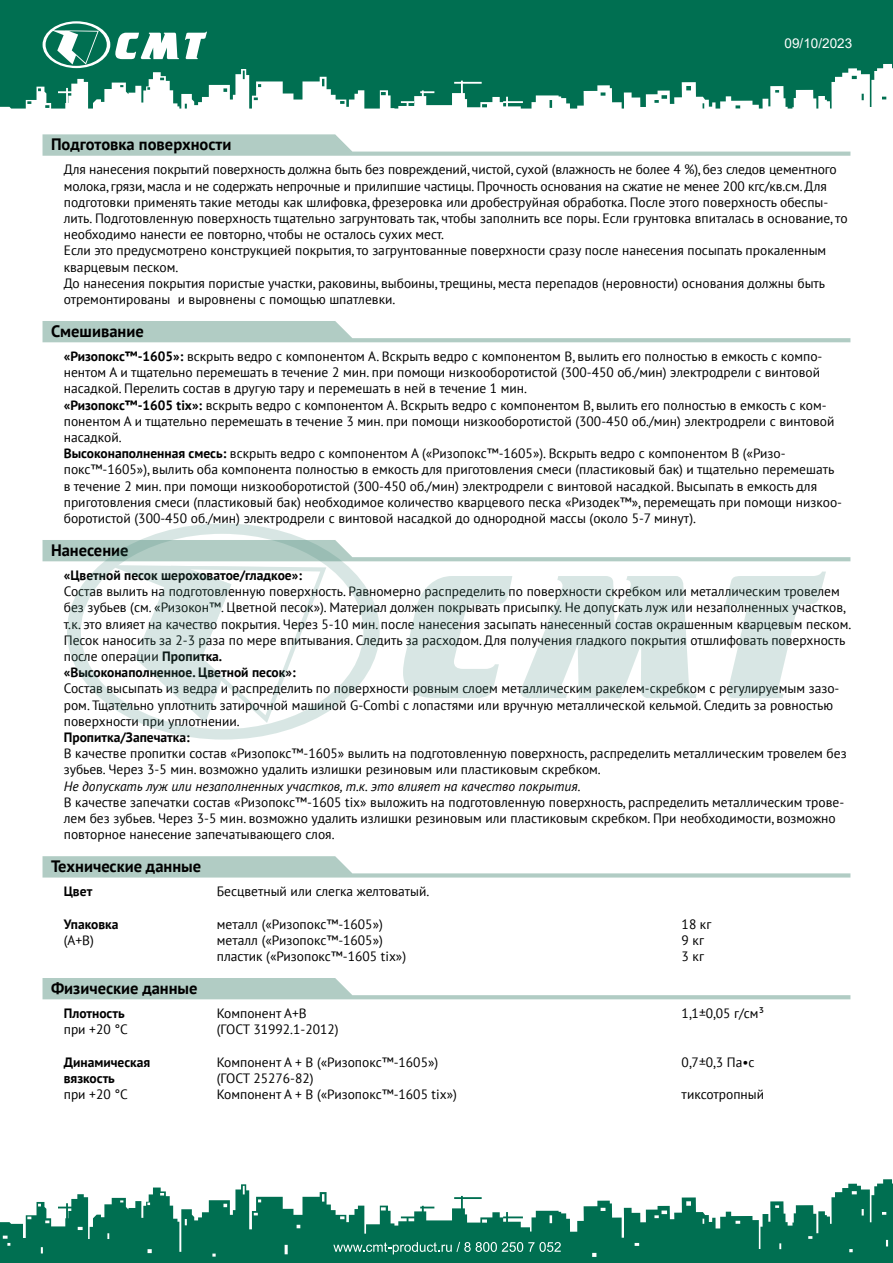
<style>
.page{position:relative;width:893px;height:1263px;background:#fff}
.page>*{position:absolute;margin:0;border:0;box-sizing:border-box;transform-origin:0 0}
.t1{font:700 16.5px "PT Sans";color:#000}
.t2{font:13.5px/16.2px "PT Sans";color:#000}
.t3{font:700 13.5px/16.2px "PT Sans";color:#000}
.t4{font:italic 13.5px "PT Sans";color:#000}
.t5{font:13.5px "Arial";color:#fff}
.s1{font-weight:700}
</style>
<div class="page">
<svg style="left:0;top:0;width:893px;height:109px;background:#25846a"></svg>
<svg style="left:0;top:1179px;width:893px;height:84px;fill:#006f51"></svg>
<svg style="left:185px;top:32px;width:22px;height:27px"></svg>
<svg style="left:43px;top:21px;width:136px;height:47px"></svg>
<svg style="left:333px;top:1242px;width:228px;height:12px;background:#398f78"></svg>
<svg style="left:43px;top:856px;width:807px;height:21px"></svg>
<svg style="left:43px;top:321px;width:807px;height:21px"></svg>
<svg style="left:43px;top:134px;width:807px;height:22px"></svg>
<svg style="left:43px;top:978px;width:807px;height:21px"></svg>
<svg style="left:141px;top:523px;width:165px;height:217px"></svg>
<svg style="left:43px;top:540px;width:807px;height:183px"></svg>
<p class="t1" style="left:51px;top:133px;width:182px">Подготовка поверхности</p>
<p class="t5" style="left:785px;top:34px;width:69px">09/10/2023</p>
<p class="t2" style="left:64px;top:161px;width:785px">Для нанесения покрытий поверхность должна быть без повреждений, чистой, сухой (влажность не более 4 %), без следов цементного молока, грязи, масла и не содержать непрочные и прилипшие частицы. Прочность основания на сжатие не менее 200 кгс/кв.см. Для подготовки применять такие методы как шлифовка, фрезеровка или дробеструйная обработка. После этого поверхность обеспы&shy;лить. Подготовленную поверхность тщательно загрунтовать так, чтобы заполнить все поры. Если грунтовка впиталась в основание, то необходимо нанести ее повторно, чтобы не осталось сухих мест.<br>Если это предусмотрено конструкцией покрытия, то загрунтованные поверхности сразу после нанесения посыпать прокаленным кварцевым песком.<br>До нанесения покрытия пористые участки, раковины, выбоины, трещины, места перепадов (неровности) основания должны быть отремонтированы и выровнены с помощью шпатлевки.</p>
<p class="t1" style="left:51px;top:320px;width:94px">Смешивание</p>
<p class="t2" style="left:64px;top:348px;width:780px"><span class="s1">«Ризопокс™-1605»:</span> вскрыть ведро с компонентом А. Вскрыть ведро с компонентом В, вылить его полностью в емкость с компо&shy;нентом А и тщательно перемешать в течение 2 мин. при помощи низкооборотистой (300-450 об./мин) электродрели с винтовой насадкой. Перелить состав в другую тару и перемешать в ней в течение 1 мин.<br><span class="s1">«Ризопокс™-1605 tix»:</span> вскрыть ведро с компонентом А. Вскрыть ведро с компонентом В, вылить его полностью в емкость с ком&shy;понентом А и тщательно перемешать в течение 3 мин. при помощи низкооборотистой (300-450 об./мин) электродрели с винтовой насадкой.<br><span class="s1">Высоконаполненная смесь:</span> вскрыть ведро с компонентом А («Ризопокс™-1605»). Вскрыть ведро с компонентом В («Ризо&shy;покс™-1605»), вылить оба компонента полностью в емкость для приготовления смеси (пластиковый бак) и тщательно перемешать в течение 2 мин. при помощи низкооборотистой (300-450 об./мин) электродрели с винтовой насадкой. Высыпать в емкость для приготовления смеси (пластиковый бак) необходимое количество кварцевого песка «Ризодек™», перемещать при помощи низкоо&shy;боротистой (300-450 об./мин) электродрели с винтовой насадкой до однородной массы (около 5-7 минут).</p>
<p class="t1" style="left:51px;top:539px;width:79px">Нанесение</p>
<p class="t3" style="left:64px;top:567px;width:240px">«Цветной песок шероховатое/гладкое»:</p>
<p class="t2" style="left:64px;top:583px;width:789px">Состав вылить на подготовленную поверхность. Равномерно распределить по поверхности скребком или металлическим тровелем без зубьев (см. «Ризокон™. Цветной песок»). Материал должен покрывать присыпку. Не допускать луж или незаполненных участков, т.к. это влияет на качество покрытия. Через 5-10 мин. после нанесения засыпать нанесенный состав окрашенным кварцевым песком.<br>Песок наносить за 2-3 раза по мере впитывания. Следить за расходом. Для получения гладкого покрытия отшлифовать поверхность после операции <span class="s1">Пропитка.<br>«Высоконаполненное. Цветной песок»:</span></p>
<p class="t2" style="left:64px;top:680px;width:777px">Состав высыпать из ведра и распределить по поверхности ровным слоем металлическим ракелем-скребком с регулируемым зазо&shy;ром. Тщательно уплотнить затирочной машиной G-Combi с лопастями или вручную металлической кельмой. Следить за ровностью поверхности при уплотнении.</p>
<p class="t3" style="left:64px;top:729px;width:128px">Пропитка/Запечатка:</p>
<p class="t2" style="left:64px;top:745px;width:784px">В качестве пропитки состав «Ризопокс™-1605» вылить на подготовленную поверхность, распределить металлическим тровелем без зубьев. Через 3-5 мин. возможно удалить излишки резиновым или пластиковым скребком.</p>
<p class="t4" style="left:64px;top:777px;width:518px">Не допускать луж или незаполненных участков, т.к. это влияет на качество покрытия.</p>
<p class="t2" style="left:64px;top:794px;width:782px">В качестве запечатки состав «Ризопокс™-1605 tix» выложить на подготовленную поверхность, распределить металлическим трове&shy;лем без зубьев. Через 3-5 мин. возможно удалить излишки резиновым или пластиковым скребком. При необходимости, возможно повторное нанесение запечатывающего слоя.</p>
<p class="t1" style="left:51px;top:855px;width:152px">Технические данные</p>
<p class="t3" style="left:64px;top:883px;width:30px">Цвет</p>
<p class="t3" style="left:64px;top:915px;width:56px">Упаковка</p>
<p class="t2" style="left:64px;top:932px;width:32px">(А+В)</p>
<p class="t1" style="left:51px;top:977px;width:148px">Физические данные</p>
<p class="t3" style="left:64px;top:1005px;width:62px">Плотность</p>
<p class="t2" style="left:64px;top:1021px;width:66px">при +20 °С</p>
<p class="t3" style="left:64px;top:1053px;width:88px">Динамическая вязкость</p>
<p class="t2" style="left:64px;top:1086px;width:66px">при +20 °С</p>
<p class="t2" style="left:217px;top:883px;width:214px">Бесцветный или слегка желтоватый.</p>
<p class="t2" style="left:217px;top:915px;width:168px">металл («Ризопокс™-1605»)</p>
<p class="t2" style="left:682px;top:915px;width:31px">18 кг</p>
<p class="t2" style="left:217px;top:932px;width:168px">металл («Ризопокс™-1605»)</p>
<p class="t2" style="left:682px;top:932px;width:24px">9 кг</p>
<p class="t2" style="left:217px;top:948px;width:191px">пластик («Ризопокс™-1605 tix»)</p>
<p class="t2" style="left:682px;top:948px;width:24px">3 кг</p>
<p class="t2" style="left:217px;top:1005px;width:91px">Компонент А+В</p>
<p class="t2" style="left:682px;top:1005px;width:84px">1,1±0,05 г/см³</p>
<p class="t2" style="left:217px;top:1021px;width:123px">(ГОСТ 31992.1-2012)</p>
<p class="t2" style="left:217px;top:1053px;width:223px">Компонент А + В («Ризопокс™-1605»)</p>
<p class="t2" style="left:682px;top:1053px;width:74px">0,7±0,3 Па•с</p>
<p class="t2" style="left:217px;top:1070px;width:242px">(ГОСТ 25276-82)<br>Компонент А + В («Ризопокс™-1605 tix»)</p>
<p class="t2" style="left:682px;top:1086px;width:84px">тиксотропный</p>
</div>
